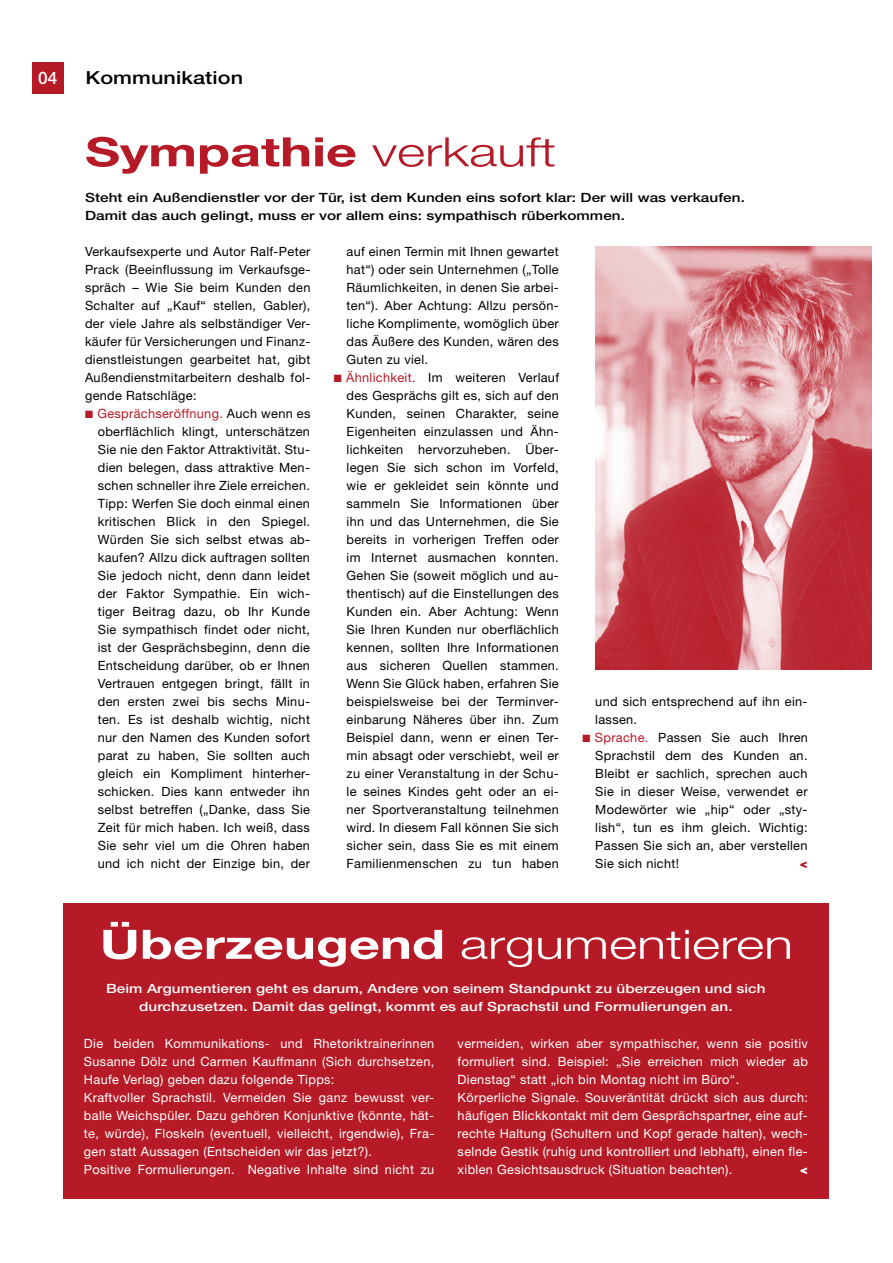
<style>
.page{position:relative;width:893px;height:1263px;background:#fff}
.page>*{position:absolute;margin:0;border:0;box-sizing:border-box;transform-origin:0 0}
.t1{font:300 40.5px "Helvetica Neue LT";color:#fff;scale:1.33 1}
.t2{font:700 40.5px "Helvetica Neue LT";color:#b51a26;scale:1.33 1}
.t3{font:500 18px "Helvetica Neue LT";letter-spacing:.005em;color:#000;scale:1.2 1}
.t4{font:500 17.25px "Helvetica Neue LT";color:#fff}
.t5{font:12.75px/18px "Helvetica Neue LT";letter-spacing:.025em;color:#000;text-align:justify}
.t6{font:12.75px/18px "Helvetica Neue LT";letter-spacing:.025em;color:#fff}
.t7{font:500 12.75px/18px "Helvetica Neue LT";letter-spacing:.005em;color:#fff;text-align:center;scale:1.2 1}
.t8{font:500 12.75px/18px "Helvetica Neue LT";letter-spacing:.005em;color:#000;scale:1.2 1}
.t9{font:900 12.75px "Helvetica Neue LT";color:#fff}
.t10{font:900 12.75px "Helvetica Neue LT";color:#b51a26}
.s1{font-weight:300}
.s2{color:#b51a26}
.s3{font-weight:700}
</style>
<div class="page">
<div style="left:32px;top:62px;width:32px;height:32px;background:#b51a26"></div>
<div style="left:64px;top:904px;width:765px;height:295px;background:#b51a26"></div>
<img style="left:595px;top:247px;width:277px;height:423px">
<h3 class="t4" style="left:38px;top:68px;width:21px">04</h3>
<h2 class="t3" style="left:85px;top:67px;width:133px">Kommunikation</h2>
<h1 class="t2" style="left:85px;top:127px;width:356px">Sympathie <span class="s1">verkauft</span></h1>
<p class="t8" style="left:85px;top:188px;width:551px">Steht ein Außendienstler vor der Tür, ist dem Kunden eins sofort klar: Der will was verkaufen.<br>Damit das auch gelingt, muss er vor allem eins: sympathisch rüberkommen.</p>
<p class="t5" style="left:85px;top:242px;width:227px">Verkaufsexperte und Autor Ralf-Peter Prack (Beeinflussung im Verkaufsge&shy;spräch – Wie Sie beim Kunden den Schalter auf „Kauf“ stellen, Gabler), der viele Jahre als selbständiger Ver&shy;käufer für Versicherungen und Finanz&shy;dienstleistungen gearbeitet hat, gibt Außendienstmitarbeitern deshalb fol&shy;gende Ratschläge:</p>
<p class="t5" style="left:98px;top:404px;width:214px;text-indent:-13px"><span class="s2">■ Gesprächseröffnung.</span> Auch wenn es oberflächlich klingt, unterschätzen Sie nie den Faktor Attraktivität. Stu&shy;dien belegen, dass attraktive Men&shy;schen schneller ihre Ziele erreichen.<br>Tipp: Werfen Sie doch einmal einen kritischen Blick in den Spiegel.<br>Würden Sie sich selbst etwas ab&shy;kaufen? Allzu dick auftragen sollten Sie jedoch nicht, denn dann leidet der Faktor Sympathie. Ein wich&shy;tiger Beitrag dazu, ob Ihr Kunde Sie sympathisch findet oder nicht, ist der Gesprächsbeginn, denn die Entscheidung darüber, ob er Ihnen Vertrauen entgegen bringt, fällt in den ersten zwei bis sechs Minu&shy;ten. Es ist deshalb wichtig, nicht nur den Namen des Kunden sofort parat zu haben, Sie sollten auch gleich ein Kompliment hinterher&shy;schicken. Dies kann entweder ihn selbst betreffen („Danke, dass Sie Zeit für mich haben. Ich weiß, dass Sie sehr viel um die Ohren haben und ich nicht der Einzige bin, der</p>
<p class="t5" style="left:347px;top:242px;width:214px">auf einen Termin mit Ihnen gewartet hat“) oder sein Unternehmen („Tolle Räumlichkeiten, in denen Sie arbei&shy;ten“). Aber Achtung: Allzu persön&shy;liche Komplimente, womöglich über das Äußere des Kunden, wären des Guten zu viel.</p>
<p class="t5" style="left:347px;top:368px;width:214px;text-indent:-13px"><span class="s2">■ Ähnlichkeit.</span> Im weiteren Verlauf des Gesprächs gilt es, sich auf den Kunden, seinen Charakter, seine Eigenheiten einzulassen und Ähn&shy;lichkeiten hervorzuheben. Über&shy;legen Sie sich schon im Vorfeld, wie er gekleidet sein könnte und sammeln Sie Informationen über ihn und das Unternehmen, die Sie bereits in vorherigen Treffen oder im Internet ausmachen konnten.<br>Gehen Sie (soweit möglich und au&shy;thentisch) auf die Einstellungen des Kunden ein. Aber Achtung: Wenn Sie Ihren Kunden nur oberflächlich kennen, sollten Ihre Informationen aus sicheren Quellen stammen.<br>Wenn Sie Glück haben, erfahren Sie beispielsweise bei der Terminver&shy;einbarung Näheres über ihn. Zum Beispiel dann, wenn er einen Ter&shy;min absagt oder verschiebt, weil er zu einer Veranstaltung in der Schu&shy;le seines Kindes geht oder an ei&shy;ner Sportveranstaltung teilnehmen wird. In diesem Fall können Sie sich sicher sein, dass Sie es mit einem Familienmenschen zu tun haben</p>
<p class="t5" style="left:595px;top:692px;width:214px">und sich entsprechend auf ihn ein&shy;lassen.</p>
<p class="t5" style="left:595px;top:728px;width:214px;text-indent:-13px"><span class="s2">■ Sprache.</span> Passen Sie auch Ihren Sprachstil dem des Kunden an.<br>Bleibt er sachlich, sprechen auch Sie in dieser Weise, verwendet er Modewörter wie „hip“ oder „sty&shy;lish“, tun es ihm gleich. Wichtig:<br>Passen Sie sich an, aber verstellen Sie sich nicht!</p>
<p class="t10" style="left:800px;top:855px;width:9px">&lt;</p>
<h1 class="t1" style="left:100px;top:920px;width:523px"><span class="s3">Überzeugend</span> argumentieren</h1>
<p class="t7" style="left:106px;top:979px;width:551px">Beim Argumentieren geht es darum, Andere von seinem Standpunkt zu überzeugen und sich durchzusetzen. Damit das gelingt, kommt es auf Sprachstil und Formulierungen an.</p>
<p class="t6" style="left:84px;top:1034px;width:352px">Die beiden Kommunikations- und Rhetoriktrainerinnen Susanne Dölz und Carmen Kauffmann (Sich durchsetzen, Haufe Verlag) geben dazu folgende Tipps:<br>Kraftvoller Sprachstil. Vermeiden Sie ganz bewusst ver&shy;balle Weichspüler. Dazu gehören Konjunktive (könnte, hät&shy;te, würde), Floskeln (eventuell, vielleicht, irgendwie), Fra&shy;gen statt Aussagen (Entscheiden wir das jetzt?).<br>Positive Formulierungen. Negative Inhalte sind nicht zu</p>
<p class="t6" style="left:458px;top:1034px;width:352px">vermeiden, wirken aber sympathischer, wenn sie positiv formuliert sind. Beispiel: „Sie erreichen mich wieder ab Dienstag“ statt „ich bin Montag nicht im Büro“.<br>Körperliche Signale. Souveräntität drückt sich aus durch: häufigen Blickkontakt mit dem Gesprächspartner, eine auf&shy;rechte Haltung (Schultern und Kopf gerade halten), wech&shy;selnde Gestik (ruhig und kontrolliert und lebhaft), einen fle&shy;xiblen Gesichtsausdruck (Situation beachten).</p>
<p class="t9" style="left:800px;top:1161px;width:9px">&lt;</p>
</div>
